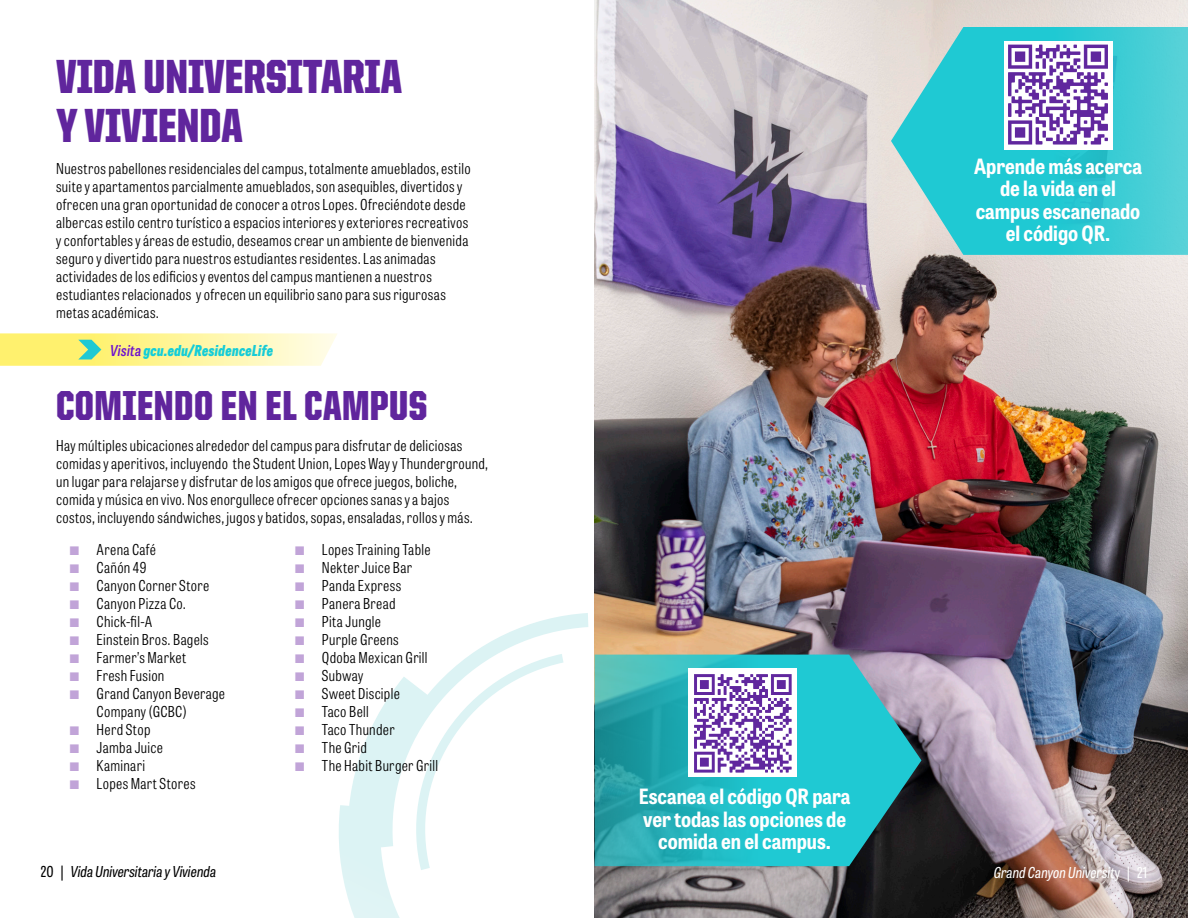
<style>
.page{position:relative;width:1188px;height:918px;background:#fff}
.page>*{position:absolute;margin:0;border:0;box-sizing:border-box;transform-origin:0 0}
.t1{font:900 48px/49.5px "United Sans Cond";color:#60259d}
.t2{font:900 42px "United Sans Cond";letter-spacing:.01em;color:#60259d}
.t3{font:700 semi-condensed 21px/22.2px "Tablet Gothic";color:#fff;text-align:center}
.t4{font:300 15px/18px "Tablet Gothic Condensed";letter-spacing:.02em;color:#000}
.t5{font:italic 15px "Tablet Gothic Condensed";color:#000}
.t6{font:italic 800 15px "Tablet Gothic Condensed";letter-spacing:.02em;color:#1fc9d3}
.t7{font:italic 15px "Tablet Gothic Condensed";color:#fff}
.s1{font-weight:600;color:#60259d}
.s2{font-family:"Proxima Nova";color:#c1a4d8}
.s3{font-style:normal}
</style>
<div class="page">
<svg style="left:494px;top:613px;width:94px;height:27px"></svg>
<svg style="left:339px;top:640px;width:225px;height:278px"></svg>
<img style="left:594px;top:0;width:594px;height:918px">
<svg style="left:891px;top:27px;width:297px;height:228px;background:#4bcdd4"></svg>
<svg style="left:595px;top:655px;width:326px;height:211px;background:#2caeb6"></svg>
<img style="left:1004px;top:41px;width:108px;height:108px">
<img style="left:688px;top:669px;width:108px;height:108px">
<svg style="left:0;top:333px;width:337px;height:33px;background:#f9f49f"></svg>
<h1 class="t1" style="left:56px;top:51px;width:347px">VIDA UNIVERSITARIA<br>Y VIVIENDA</h1>
<p class="t4" style="left:56px;top:159px;width:416px">Nuestros pabellones residenciales del campus, totalmente amueblados, estilo suite y apartamentos parcialmente amueblados, son asequibles, divertidos y ofrecen una gran oportunidad de conocer a otros Lopes. Ofreciéndote desde albercas estilo centro turístico a espacios interiores y exteriores recreativos y confortables y áreas de estudio, deseamos crear un ambiente de bienvenida seguro y divertido para nuestros estudiantes residentes. Las animadas actividades de los edificios y eventos del campus mantienen a nuestros estudiantes relacionados y ofrecen un equilibrio sano para sus rigurosas metas académicas.</p>
<p class="t6" style="left:110px;top:339px;width:165px"><span class="s1">Visita</span> gcu.edu/ResidenceLife</p>
<h2 class="t2" style="left:56px;top:383px;width:373px">COMIENDO EN EL CAMPUS</h2>
<p class="t4" style="left:56px;top:437px;width:433px">Hay múltiples ubicaciones alrededor del campus para disfrutar de deliciosas comidas y aperitivos, incluyendo the Student Union, Lopes Way y Thunderground, un lugar para relajarse y disfrutar de los amigos que ofrece juegos, boliche, comida y música en vivo. Nos enorgullece ofrecer opciones sanas y a bajos costos, incluyendo sándwiches, jugos y batidos, sopas, ensaladas, rollos y más.</p>
<p class="t4" style="left:70px;top:540px;width:88px"><span class="s2">■</span> Arena Café</p>
<p class="t4" style="left:70px;top:558px;width:78px"><span class="s2">■</span> Cañón 49</p>
<p class="t4" style="left:70px;top:576px;width:141px"><span class="s2">■</span> Canyon Corner Store</p>
<p class="t4" style="left:70px;top:594px;width:118px"><span class="s2">■</span> Canyon Pizza Co.</p>
<p class="t4" style="left:70px;top:612px;width:84px"><span class="s2">■</span> Chick-fil-A</p>
<p class="t4" style="left:70px;top:630px;width:140px"><span class="s2">■</span> Einstein Bros. Bagels</p>
<p class="t4" style="left:70px;top:648px;width:118px"><span class="s2">■</span> Farmer’s Market</p>
<p class="t4" style="left:70px;top:666px;width:96px"><span class="s2">■</span> Fresh Fusion</p>
<p class="t4" style="left:97px;top:684px;width:130px;text-indent:-27px"><span class="s2">■</span> Grand Canyon Beverage<br>Company (GCBC)</p>
<p class="t4" style="left:70px;top:720px;width:82px"><span class="s2">■</span> Herd Stop</p>
<p class="t4" style="left:70px;top:738px;width:95px"><span class="s2">■</span> Jamba Juice</p>
<p class="t4" style="left:70px;top:756px;width:77px"><span class="s2">■</span> Kaminari</p>
<p class="t4" style="left:70px;top:774px;width:128px"><span class="s2">■</span> Lopes Mart Stores</p>
<p class="t4" style="left:295px;top:540px;width:137px"><span class="s2">■</span> Lopes Training Table</p>
<p class="t4" style="left:295px;top:558px;width:119px"><span class="s2">■</span> Nekter Juice Bar</p>
<p class="t4" style="left:295px;top:576px;width:108px"><span class="s2">■</span> Panda Express</p>
<p class="t4" style="left:295px;top:594px;width:102px"><span class="s2">■</span> Panera Bread</p>
<p class="t4" style="left:295px;top:612px;width:88px"><span class="s2">■</span> Pita Jungle</p>
<p class="t4" style="left:295px;top:630px;width:105px"><span class="s2">■</span> Purple Greens</p>
<p class="t4" style="left:295px;top:648px;width:134px"><span class="s2">■</span> Qdoba Mexican Grill</p>
<p class="t4" style="left:295px;top:666px;width:70px"><span class="s2">■</span> Subway</p>
<p class="t4" style="left:295px;top:684px;width:106px"><span class="s2">■</span> Sweet Disciple</p>
<p class="t4" style="left:295px;top:702px;width:75px"><span class="s2">■</span> Taco Bell</p>
<p class="t4" style="left:295px;top:720px;width:101px"><span class="s2">■</span> Taco Thunder</p>
<p class="t4" style="left:295px;top:738px;width:74px"><span class="s2">■</span> The Grid</p>
<p class="t4" style="left:295px;top:756px;width:145px"><span class="s2">■</span> The Habit Burger Grill</p>
<h3 class="t3" style="left:974px;top:155px;width:170px">Aprende más acerca de la vida en el campus escanenado el código QR.</h3>
<h3 class="t3" style="left:639px;top:784px;width:213px">Escanea el código QR para ver todas las opciones de comida en el campus.</h3>
<p class="t5" style="left:40px;top:861px;width:177px"><span class="s3">20 |</span> Vida Universitaria y Vivienda</p>
<p class="t7" style="left:994px;top:861px;width:155px">Grand Canyon Universit<span class="s3">y | 21</span></p>
</div>
